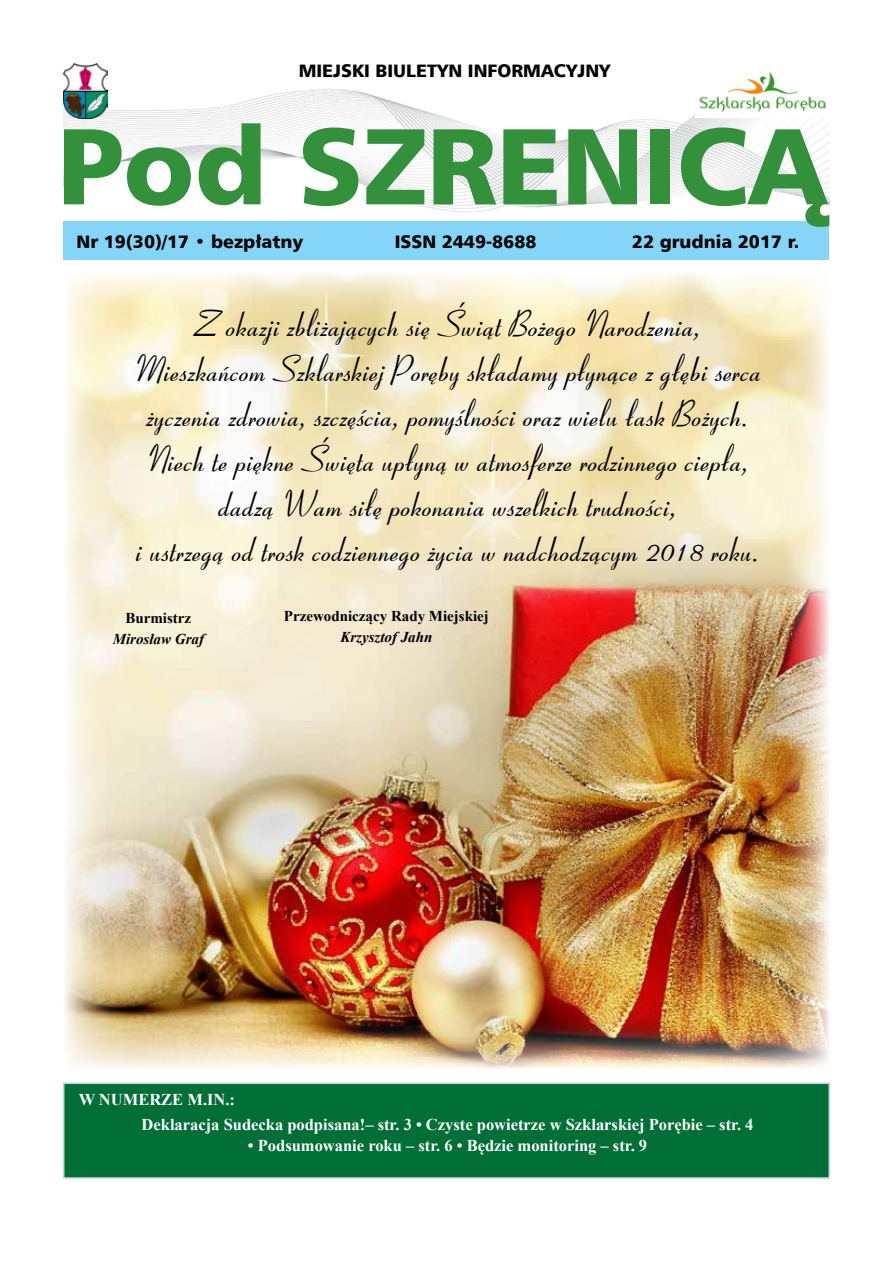
<style>
.page{position:relative;width:893px;height:1263px;background:#fff}
.page>*{position:absolute;margin:0;border:0;box-sizing:border-box;transform-origin:0 0}
.t1{font:108px "Humnst 777 Blk EU";letter-spacing:-.01em;color:#33913c}
.t2{font:36px/45px "Coronet";color:#000;text-align:center}
.t3{font:18px "Humnst 777 Blk EU";color:#000}
.t4{font:700 16.5px/24.5px "Times New Roman";color:#fff}
.t5{font:700 15px "Times New Roman";color:#000}
.t6{font:italic 700 15px "Times New Roman";color:#000}
</style>
<div class="page">
<div style="left:64px;top:221px;width:765px;height:38px;background:#84d5f7"></div>
<img style="left:64px;top:89px;width:765px;height:123px">
<img style="left:64px;top:64px;width:44px;height:55px">
<img style="left:695px;top:71px;width:134px;height:46px">
<div style="left:63px;top:1082px;width:767px;height:97px;background:#006e37;border:2px solid #b8d6c7"></div>
<img style="left:64px;top:274px;width:765px;height:795px">
<p class="t3" style="left:299px;top:59px;width:313px">MIEJSKI BIULETYN INFORMACYJNY</p>
<h1 class="t1" style="left:57px;top:97px;width:770px">Pod SZRENICĄ</h1>
<p class="t3" style="left:77px;top:231px;width:228px">Nr 19(30)/17 • bezpłatny</p>
<p class="t3" style="left:395px;top:231px;width:143px">ISSN 2449-8688</p>
<p class="t3" style="left:632px;top:231px;width:169px">22 grudnia 2017 r.</p>
<p class="t2" style="left:129px;top:304px;width:629px">Z okazji zbliżających się Świąt Bożego Narodzenia, Mieszkańcom Szklarskiej Poręby składamy płynące z głębi serca życzenia zdrowia, szczęścia, pomyślności oraz wielu łask Bożych.<br>Niech te piękne Święta upłyną w atmosferze rodzinnego ciepła, dadzą Wam siłę pokonania wszelkich trudności,<br>i ustrzegą od trosk codziennego życia w nadchodzącym 2018 roku.</p>
<p class="t5" style="left:125px;top:607px;width:67px">Burmistrz</p>
<p class="t6" style="left:113px;top:628px;width:93px">Mirosław Graf</p>
<p class="t5" style="left:284px;top:606px;width:206px">Przewodniczący Rady Miejskiej</p>
<p class="t6" style="left:340px;top:627px;width:94px">Krzysztof Jahn</p>
<p class="t4" style="left:142px;top:1087px;width:613px;text-indent:-63px">w numerze m.in.:<br>Deklaracja Sudecka podpisana!– str. 3 • Czyste powietrze w Szklarskiej Porębie – str. 4</p>
<p class="t4" style="left:248px;top:1132px;width:401px">• Podsumowanie roku – str. 6 • Będzie monitoring – str. 9</p>
</div>
